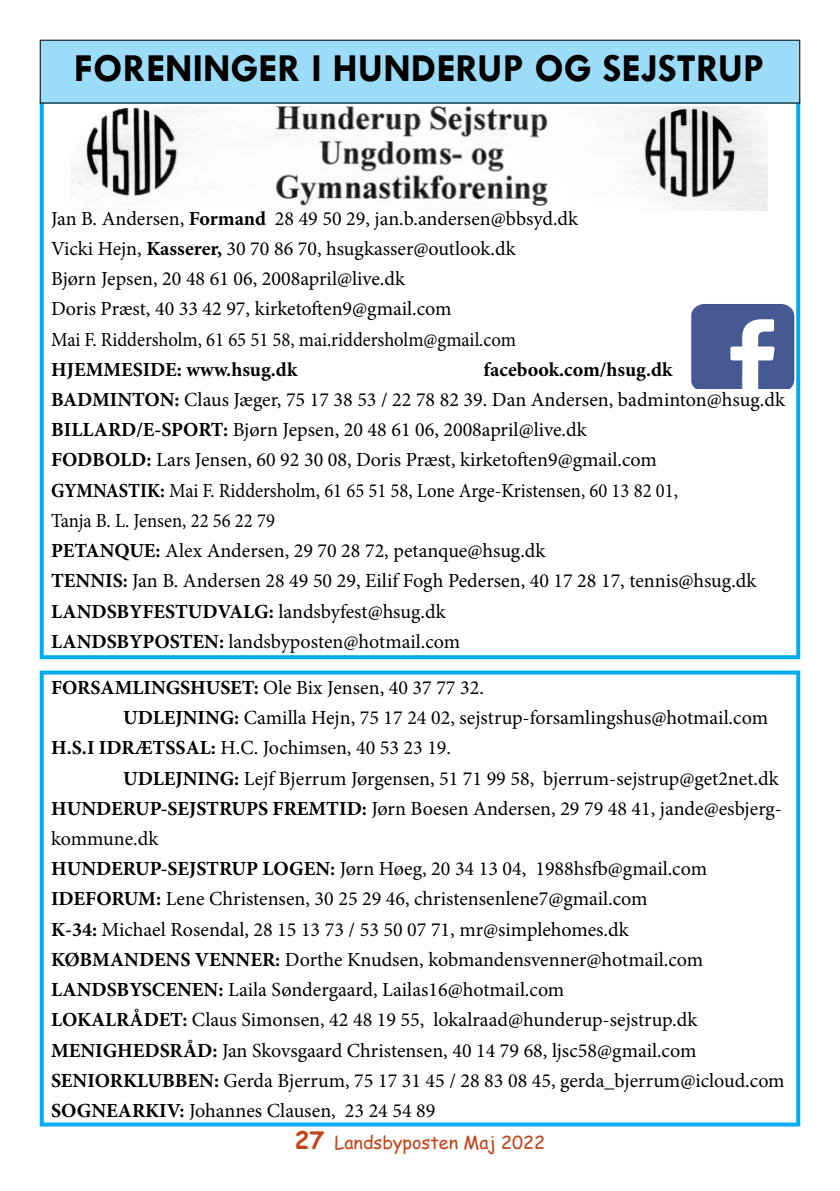
<style>
.page{position:relative;width:840px;height:1191px;background:#fff}
.page>*{position:absolute;margin:0;border:0;box-sizing:border-box;transform-origin:0 0}
.t1{font:700 40px "Tw Cen";color:#000}
.t2{font:20px/30.2px "Minion Pro";color:#000}
.t3{font:700 20px "Minion Pro";color:#000}
.t4{font:18px "Comic Sans MS";color:#c1461c}
.s1{font-weight:700}
.s2{font-weight:700;font-size:24px}
</style>
<div class="page">
<img style="left:71px;top:107px;width:696px;height:103px">
<img style="left:690px;top:304px;width:104px;height:84px">
<div style="left:40px;top:100px;width:759px;height:559px;border:4px solid #00aeef"></div>
<div style="left:40px;top:670px;width:759px;height:456px;border:4px solid #00aeef"></div>
<div style="left:40px;top:40px;width:759px;height:63px;background:#9ddcf9"></div>
<h1 class="t1" style="left:74px;top:44px;width:691px">FORENINGER I HUNDERUP OG SEJSTRUP</h1>
<p class="t2" style="left:51px;top:203px;width:528px">Jan B. Andersen, <span class="s1">Formand</span> 28 49 50 29, jan.b.andersen@bbsyd.dk Vicki Hejn, <span class="s1">Kasserer,</span> 30 70 86 70, hsugkasser@outlook.dk<br>Bjørn Jepsen, 20 48 61 06, 2008april@live.dk<br>Doris Præst, 40 33 42 97, kirketoften9@gmail.com<br>Mai F. Riddersholm, 61 65 51 58, mai.riddersholm@gmail.com</p>
<p class="t3" style="left:51px;top:355px;width:248px">HJEMMESIDE: www.hsug.dk</p>
<p class="t2" style="left:51px;top:354px;width:735px;text-indent:432px"><span class="s1">facebook.com/hsug.dk BADMINTON:</span> Claus Jæger, 75 17 38 53 / 22 78 82 39. Dan Andersen, badminton@hsug.dk <span class="s1">BILLARD/E-SPORT:</span> Bjørn Jepsen, 20 48 61 06, 2008april@live.dk<br><span class="s1">FODBOLD:</span> Lars Jensen, 60 92 30 08, Doris Præst, kirketoften9@gmail.com<br><span class="s1">GYMNASTIK:</span> Mai F. Riddersholm, 61 65 51 58, Lone Arge-Kristensen, 60 13 82 01,<br>Tanja B. L. Jensen, 22 56 22 79<br><span class="s1">PETANQUE:</span> Alex Andersen, 29 70 28 72, petanque@hsug.dk<br><span class="s1">TENNIS:</span> Jan B. Andersen 28 49 50 29, Eilif Fogh Pedersen, 40 17 28 17, tennis@hsug.dk <span class="s1">LANDSBYFESTUDVALG:</span> landsbyfest@hsug.dk<br><span class="s1">LANDSBYPOSTEN:</span> landsbyposten@hotmail.com</p>
<p class="t2" style="left:51px;top:672px;width:434px"><span class="s1">FORSAMLINGSHUSET:</span> Ole Bix Jensen, 40 37 77 32.</p>
<p class="t2" style="left:123px;top:703px;width:646px"><span class="s1">UDLEJNING:</span> Camilla Hejn, 75 17 24 02, sejstrup-forsamlingshus@hotmail.com</p>
<p class="t2" style="left:51px;top:733px;width:401px"><span class="s1">H.S.I IDRÆTSSAL:</span> H.C. Jochimsen, 40 53 23 19.</p>
<p class="t2" style="left:123px;top:763px;width:656px"><span class="s1">UDLEJNING:</span> Lejf Bjerrum Jørgensen, 51 71 99 58, bjerrum-sejstrup@get2net.dk</p>
<p class="t2" style="left:51px;top:793px;width:732px"><span class="s1">HUNDERUP-SEJSTRUPS FREMTID:</span> Jørn Boesen Andersen, 29 79 48 41, jande@esbjerg-</p>
<p class="t2" style="left:51px;top:823px;width:109px">kommune.dk</p>
<p class="t2" style="left:51px;top:854px;width:657px"><span class="s1">HUNDERUP-SEJSTRUP LOGEN:</span> Jørn Høeg, 20 34 13 04, 1988hsfb@gmail.com</p>
<p class="t2" style="left:51px;top:884px;width:597px"><span class="s1">IDEFORUM:</span> Lene Christensen, 30 25 29 46, christensenlene7@gmail.com</p>
<p class="t2" style="left:51px;top:914px;width:579px"><span class="s1">K-34:</span> Michael Rosendal, 28 15 13 73 / 53 50 07 71, mr@simplehomes.dk</p>
<p class="t2" style="left:51px;top:944px;width:653px"><span class="s1">KØBMANDENS VENNER:</span> Dorthe Knudsen, kobmandensvenner@hotmail.com</p>
<p class="t2" style="left:51px;top:974px;width:514px"><span class="s1">LANDSBYSCENEN:</span> Laila Søndergaard, Lailas16@hotmail.com</p>
<p class="t2" style="left:51px;top:1005px;width:647px"><span class="s1">LOKALRÅDET:</span> Claus Simonsen, 42 48 19 55, lokalraad@hunderup-sejstrup.dk</p>
<p class="t2" style="left:51px;top:1035px;width:646px"><span class="s1">MENIGHEDSRÅD:</span> Jan Skovsgaard Christensen, 40 14 79 68, ljsc58@gmail.com</p>
<p class="t2" style="left:51px;top:1065px;width:734px"><span class="s1">SENIORKLUBBEN:</span> Gerda Bjerrum, 75 17 31 45 / 28 83 08 45, gerda_bjerrum@icloud.com</p>
<p class="t2" style="left:51px;top:1095px;width:385px"><span class="s1">SOGNEARKIV:</span> Johannes Clausen, 23 24 54 89</p>
<p class="t4" style="left:294px;top:1129px;width:252px"><span class="s2">27</span> Landsbyposten Maj 2022</p>
</div>
